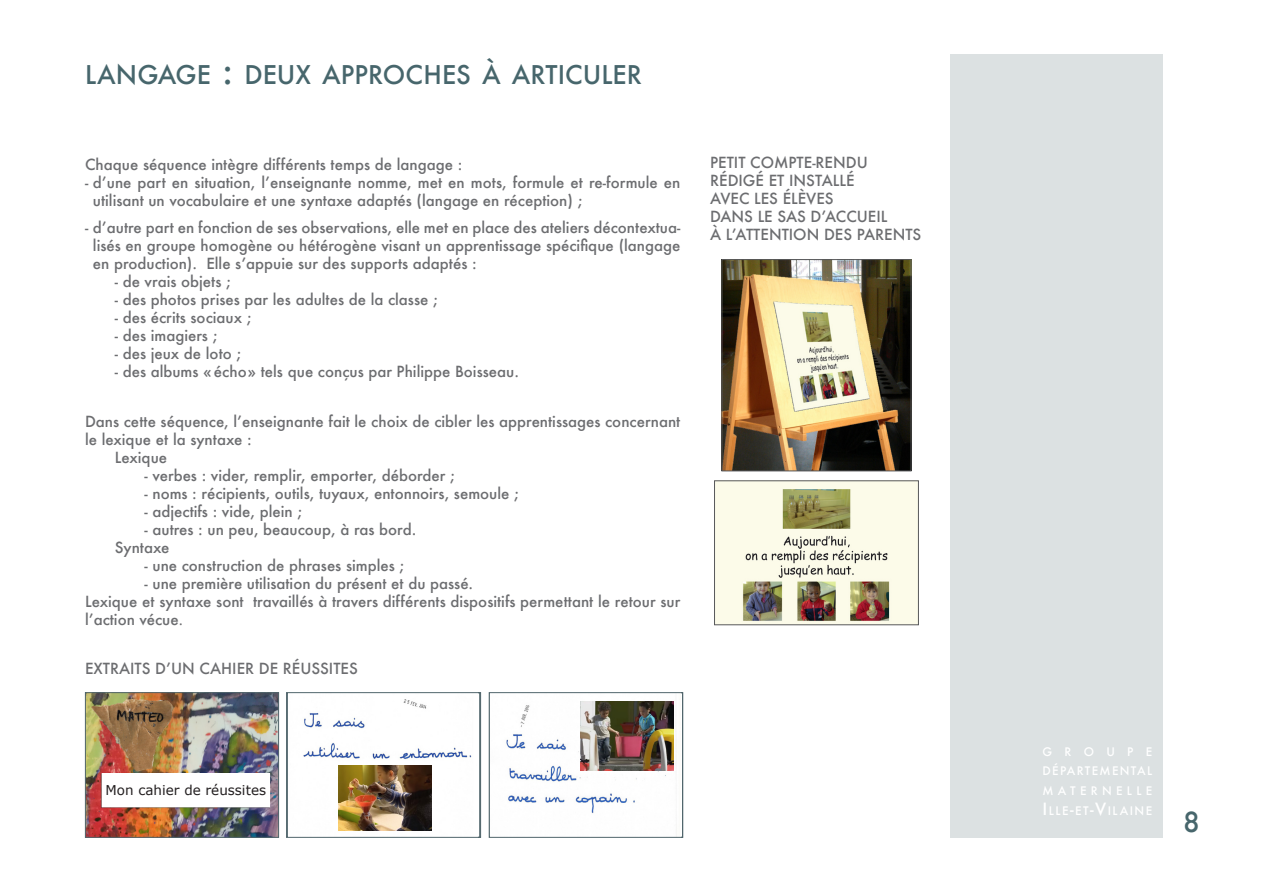
<style>
.page{position:relative;width:1263px;height:893px;background:#fff}
.page>*{position:absolute;margin:0;border:0;box-sizing:border-box;transform-origin:0 0}
.t1{font:500 27px "Futura";color:#47666c}
.titre{font:500 25.2px "Futura";color:#47666c}
.texte{font:500 15px/18px "Futura";color:#6c6d70}
.t2{font:13.5px "Verdana";color:#231f20}
.t3{font:500 11.55px/19.8px "Futura";letter-spacing:.125em;color:#fff;text-align:justify}
.s1{font-size:36px}
.s2{font-size:13.5px}
.s3{font-size:16.5px}
</style>
<div class="page">
<div style="left:950px;top:54px;width:213px;height:784px;background:#dce1e2"></div>
<img style="left:303px;top:699px;width:169px;height:132px">
<div style="left:287px;top:692px;width:194px;height:146px;border:1px solid #51666c"></div>
<img style="left:506px;top:701px;width:171px;height:131px">
<div style="left:489px;top:692px;width:194px;height:146px;border:1px solid #51666c"></div>
<img style="left:87px;top:694px;width:190px;height:142px">
<div style="left:85px;top:692px;width:194px;height:146px;border:1px solid #51666c"></div>
<img style="left:716px;top:483px;width:200px;height:140px">
<div style="left:714px;top:481px;width:204px;height:144px;border:1px solid #57585a"></div>
<img style="left:724px;top:261px;width:185px;height:208px">
<div style="left:722px;top:259px;width:189px;height:212px;border:1px solid #57585a"></div>
<img style="left:339px;top:765px;width:92px;height:65px">
<img style="left:580px;top:702px;width:93px;height:68px">
<div style="left:102px;top:773px;width:167px;height:34px;background:#fff"></div>
<p class="titre" style="left:85px;top:57px;width:558px">LANGAGE <span class="s1">:</span> DEUX APPROCHES À ARTICULER</p>
<p class="texte" style="left:85px;top:156px;width:379px">Chaque séquence intègre différents temps de langage :</p>
<p class="texte" style="left:93px;top:174px;width:589px;text-indent:-8px">- d’une part en situation, l’enseignante nomme, met en mots, formule et re-formule en utilisant un vocabulaire et une syntaxe adaptés (langage en réception) ;</p>
<p class="texte" style="left:93px;top:218px;width:589px;text-align:justify;text-indent:-8px">- d’autre part en fonction de ses observations, elle met en place des ateliers décontextua&shy;lisés en groupe homogène ou hétérogène visant un apprentissage spécifique (langage en production). Elle s’appuie sur des supports adaptés :</p>
<p class="texte" style="left:115px;top:272px;width:117px">- de vrais objets ;</p>
<p class="texte" style="left:115px;top:290px;width:324px">- des photos prises par les adultes de la classe ;</p>
<p class="texte" style="left:115px;top:308px;width:138px">- des écrits sociaux ;</p>
<p class="texte" style="left:115px;top:326px;width:104px">- des imagiers ;</p>
<p class="texte" style="left:115px;top:344px;width:128px">- des jeux de loto ;</p>
<p class="texte" style="left:115px;top:362px;width:406px">- des albums «écho» tels que conçus par Philippe Boisseau.</p>
<p class="texte" style="left:85px;top:413px;width:597px">Dans cette séquence, l’enseignante fait le choix de cibler les apprentissages concernant le lexique et la syntaxe :</p>
<p class="texte" style="left:115px;top:449px;width:54px">Lexique</p>
<p class="texte" style="left:145px;top:467px;width:312px">- verbes : vider, remplir, emporter, déborder ;</p>
<p class="texte" style="left:145px;top:485px;width:376px">- noms : récipients, outils, tuyaux, entonnoirs, semoule ;</p>
<p class="texte" style="left:145px;top:503px;width:159px">- adjectifs : vide, plein ;</p>
<p class="texte" style="left:145px;top:521px;width:273px">- autres : un peu, beaucoup, à ras bord.</p>
<p class="texte" style="left:115px;top:539px;width:56px">Syntaxe</p>
<p class="texte" style="left:145px;top:557px;width:261px">- une construction de phrases simples ;</p>
<p class="texte" style="left:145px;top:575px;width:330px">- une première utilisation du présent et du passé.</p>
<p class="texte" style="left:85px;top:593px;width:597px">Lexique et syntaxe sont travaillés à travers différents dispositifs permettant le retour sur l’action vécue<span class="s2">.</span></p>
<p class="texte" style="left:85px;top:659px;width:274px">EXTRAITS D’UN CAHIER DE RÉUSSITES</p>
<p class="texte" style="left:710px;top:153px;width:159px">PETIT COMPTE-RENDU</p>
<p class="texte" style="left:710px;top:171px;width:146px">RÉDIGÉ ET INSTALLÉ</p>
<p class="texte" style="left:710px;top:189px;width:125px">AVEC LES ÉLÈVES</p>
<p class="texte" style="left:710px;top:207px;width:179px">DANS LE SAS D’ACCUEIL</p>
<p class="texte" style="left:710px;top:225px;width:213px">À L’ATTENTION DES PARENTS</p>
<p class="t2" style="left:106px;top:782px;width:162px">Mon cahier de réussites</p>
<p class="t3" style="left:1042px;top:741px;width:111px">GROUPE DÉPARTEMENTAL MATERNELLE <span class="s3">I</span>LLE<span class="s3">-</span>ET<span class="s3">-V</span>I LAI NE</p>
<h1 class="t1" style="left:1183px;top:804px;width:18px">8</h1>
</div>
